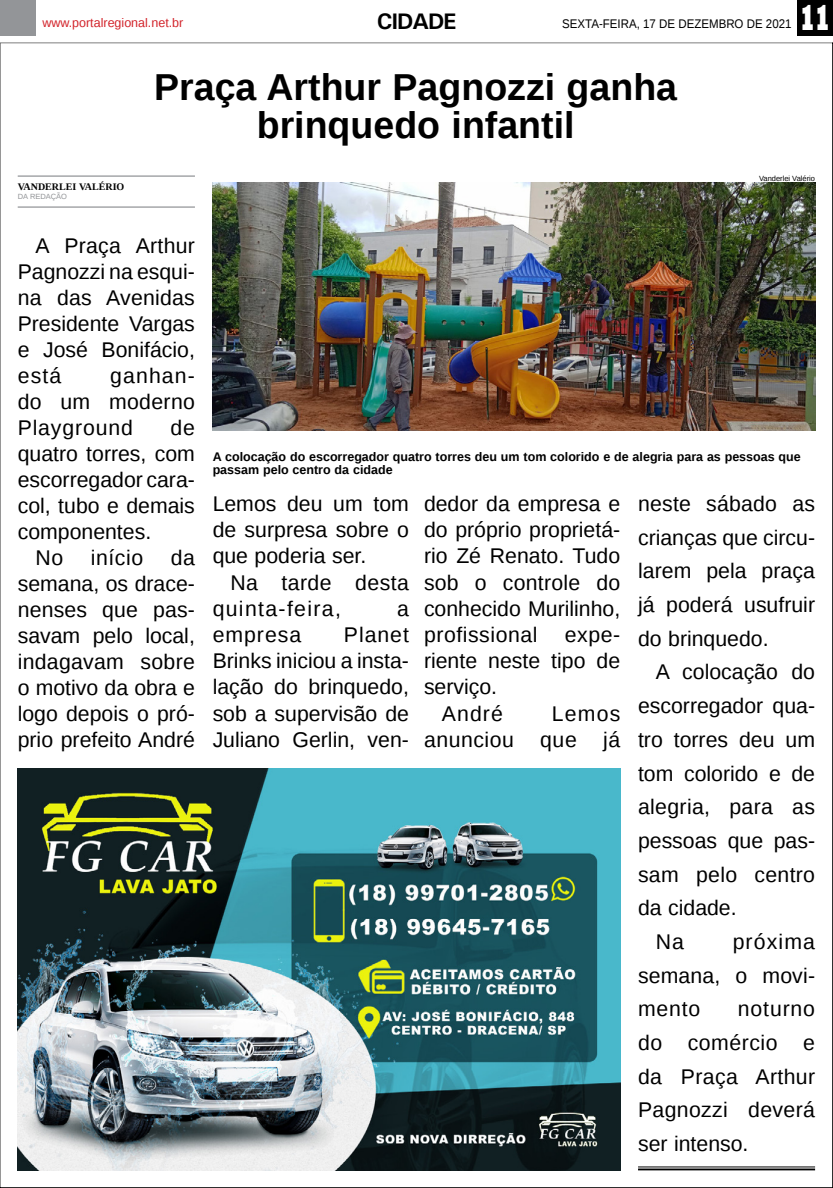
<style>
.page{position:relative;width:833px;height:1188px;background:#fff}
.page>*{position:absolute;margin:0;border:0;box-sizing:border-box;transform-origin:0 0}
.TÍTULO{font:700 37.5px/37.5px "Liberation Sans";color:#000;text-align:center}
.t1{font:800 36.12px "Rockwell";color:#fff;scale:.7 1}
.TITULO_PG{font:700 22.5px "Univers";letter-spacing:-.04em;color:#000}
.MATÉRIA{font:21.25px/26px "Liberation Sans";color:#000;text-align:justify}
.MATÉRIA-2{font:21.25px/26.1px "Liberation Sans";letter-spacing:.04em;color:#000}
.MATÉRIA-3{font:21.25px/26.1px "Liberation Sans";letter-spacing:.025em;color:#000;text-align:right}
.MATÉRIA-4{font:21.25px "Liberation Sans";letter-spacing:.045em;color:#000}
.LEGENDA{font:700 12.5px/13.8px "Liberation Sans";color:#000}
.DATA_PG{font:12.5px "Liberation Sans";color:#000;scale:.92 1}
.DATA_PG-2{font:12.5px "Liberation Sans";color:#d2232a}
.CRÉDITO_NOME{font:700 10px "Liberation Serif";color:#000}
.CRÉDITO_FOTO{font:7.5px "Liberation Sans";color:#000}
.CRÉDITO_MATÉRIA{font:7.5px "Liberation Sans";color:#939598}
</style>
<div class="page">
<div style="left:0;top:0;width:35px;height:35px;background:#939598"></div>
<div style="left:797px;top:0;width:36px;height:35px;background:#000"></div>
<hr style="left:638px;top:1166px;width:177px;height:1px;background:#000">
<hr style="left:638px;top:1168px;width:177px;height:1px;background:#000">
<img style="left:18px;top:768px;width:602px;height:401px">
<img style="left:213px;top:183px;width:602px;height:247px">
<hr style="left:18px;top:175px;width:177px;height:2px;background:#939598">
<hr style="left:18px;top:206px;width:177px;height:2px;background:#939598">
<p class="DATA_PG-2" style="left:42px;top:15px;width:143px">www.portalregional.net.br</p>
<p class="TITULO_PG" style="left:377px;top:8px;width:81px">CIDADE</p>
<p class="DATA_PG" style="left:562px;top:17px;width:251px">SEXTA-FEIRA, 17 DE DEZEMBRO DE 2021</p>
<p class="t1" style="left:799px;top:-3px;width:48px">11</p>
<p class="TÍTULO" style="left:154px;top:68px;width:524px">Praça Arthur Pagnozzi ganha brinquedo infantil</p>
<p class="CRÉDITO_NOME" style="left:18px;top:179px;width:108px">VANDERLEI VALÉRIO</p>
<p class="CRÉDITO_MATÉRIA" style="left:18px;top:192px;width:51px">DA REDAÇÃO</p>
<p class="MATÉRIA" style="left:18px;top:234px;width:179px;text-indent:18px">A Praça Arthur Pagnozzi na esqui&shy;na das Avenidas Presidente Vargas e José Bonifácio, está</p>
<p class="MATÉRIA" style="left:18px;top:363px;width:179px;text-indent:92px">ganhan&shy;do um moderno Playground</p>
<p class="MATÉRIA" style="left:18px;top:415px;width:179px;text-indent:153px">de quatro torres, com escorregador cara&shy;col, tubo e demais componentes.</p>
<p class="MATÉRIA" style="left:35px;top:545px;width:29px">No</p>
<p class="MATÉRIA" style="left:91px;top:545px;width:54px">início</p>
<p class="MATÉRIA" style="left:18px;top:545px;width:179px;text-indent:153px">da semana, os drace&shy;nenses que pas&shy;savam pelo local, indagavam sobre o motivo da obra e logo depois o pró&shy;prio prefeito André</p>
<p class="CRÉDITO_FOTO" style="left:759px;top:174px;width:57px">Vanderlei Valério</p>
<p class="LEGENDA" style="left:213px;top:449px;width:589px">A colocação do escorregador quatro torres deu um tom colorido e de alegria para as pessoas que passam pelo centro da cidade</p>
<p class="MATÉRIA" style="left:213px;top:491px;width:198px">Lemos deu um tom de surpresa sobre o que poderia ser.</p>
<p class="MATÉRIA-2" style="left:213px;top:570px;width:198px;text-indent:18px">Na tarde desta quinta-feira,</p>
<p class="MATÉRIA" style="left:397px;top:596px;width:13px">a</p>
<p class="MATÉRIA" style="left:213px;top:622px;width:198px;text-indent:131px">Planet Brinks iniciou a insta&shy;lação do brinquedo, sob a supervisão de Juliano Gerlin, ven-</p>
<p class="MATÉRIA-4" style="left:213px;top:622px;width:90px">empresa</p>
<p class="MATÉRIA" style="left:424px;top:491px;width:198px">dedor da empresa e do próprio proprietá&shy;rio Zé Renato. Tudo sob o controle do conhecido Murilinho, profissional</p>
<p class="MATÉRIA" style="left:424px;top:622px;width:198px;text-indent:141px">expe&shy;riente neste tipo de serviço.</p>
<p class="MATÉRIA" style="left:442px;top:700px;width:63px">André</p>
<p class="MATÉRIA-3" style="left:424px;top:700px;width:198px">Lemos<br>anunciou que já</p>
<p class="MATÉRIA" style="left:638px;top:487px;width:178px;line-height:33.6px">neste sábado as crianças que circu&shy;larem pela praça já poderá usufruir do brinquedo.</p>
<p class="MATÉRIA" style="left:638px;top:656px;width:179px;line-height:33.6px;text-indent:18px">A colocação do escorregador qua&shy;tro torres deu um tom colorido e de alegria, para as pessoas que pas&shy;sam pelo centro da cidade.</p>
<p class="MATÉRIA" style="left:656px;top:929px;width:30px">Na</p>
<p class="MATÉRIA" style="left:638px;top:925px;width:179px;line-height:33.6px;text-indent:95px">próxima semana, o movi&shy;mento</p>
<p class="MATÉRIA" style="left:638px;top:992px;width:179px;line-height:33.6px;text-indent:100px">noturno do comércio e da Praça Arthur Pagnozzi deverá ser intenso.</p>
</div>
